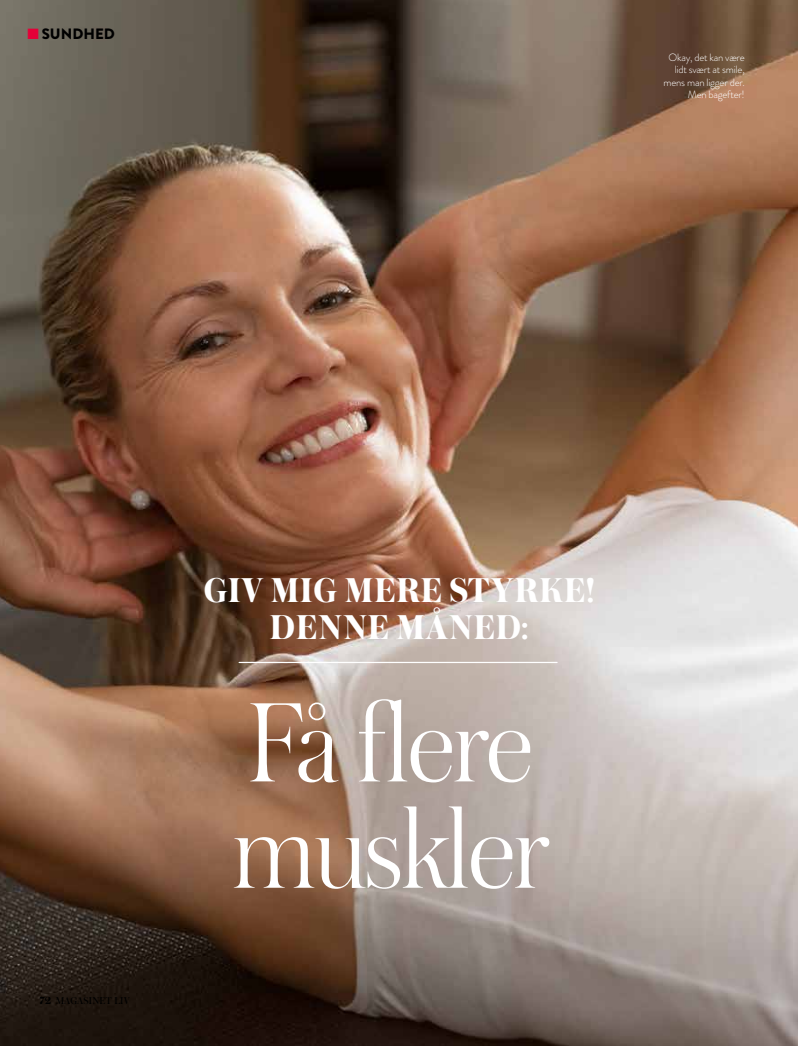
<style>
.page{position:relative;width:798px;height:1046px;background:#fff}
.page>*{position:absolute;margin:0;border:0;box-sizing:border-box;transform-origin:0 0}
.t1{font:300 118.75px/106.2px "Austin";letter-spacing:-.02em;color:#fff}
.t2{font:700 36.25px/37.5px "Austin";letter-spacing:.015em;color:#fff;text-align:center}
.t3{font:900 15px "Brandon Grotesque";color:#000}
.t4{font:300 10.62px/12.5px "Brandon Grotesque";letter-spacing:-.02em;color:#fff;text-align:right}
.t5{font:10.38px "Austin";letter-spacing:.015em;color:#000;scale:1.05 1}
.s1{color:#e40038}
.s2{font-weight:700;font-size:10.75px}
</style>
<div class="page">
<img style="left:0;top:0;width:797px;height:1045px">
<hr style="left:239px;top:661px;width:318px;height:2px;background:#fff">
<h3 class="t3" style="left:27px;top:23px;width:89px"><span class="s1">■</span> SUNDHED</h3>
<p class="t4" style="left:663px;top:51px;width:83px">Okay, det kan være lidt svært at smile, mens man ligger der.<br>Men bagefter!</p>
<p class="t5" style="left:39px;top:993px;width:88px"><span class="s2">72</span> MAGASINET LIV</p>
<h2 class="t2" style="left:203px;top:570px;width:392px">GIV MIG MERE STYRKE!<br>DENNE MÅNED:</h2>
<h1 class="t1" style="left:231px;top:685px;width:318px">Få flere muskler</h1>
</div>
